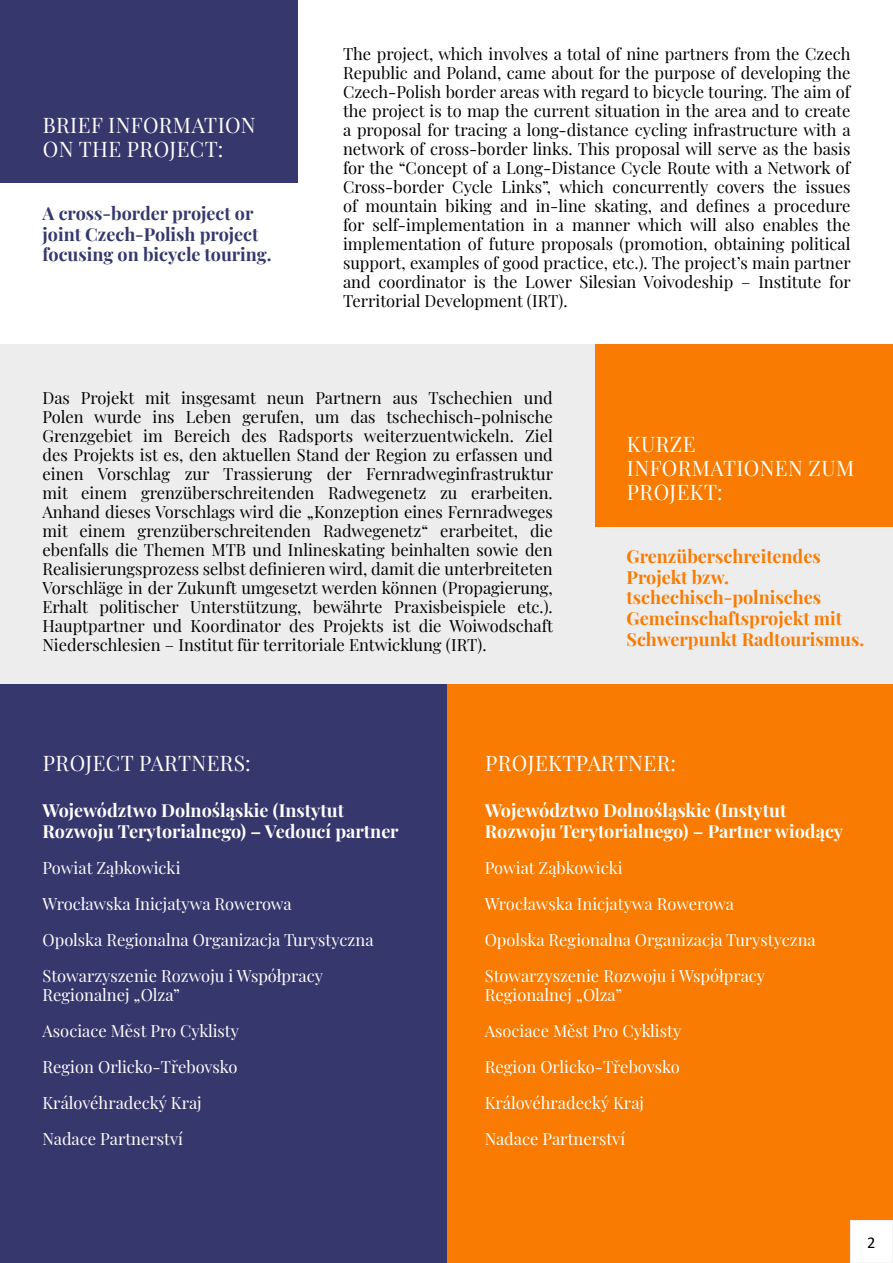
<style>
.page{position:relative;width:893px;height:1263px;background:#fff}
.page>*{position:absolute;margin:0;border:0;box-sizing:border-box;transform-origin:0 0}
.t1{font:21px/24.2px "Playfair Display";letter-spacing:.02em;color:#fff}
.t2{font:700 18px/20.7px "Playfair Display";color:#fff}
.t3{font:700 18px/20.7px "Playfair Display";color:#f97b02}
.t4{font:700 18px/20.7px "Playfair Display";color:#36376d}
.t5{font:16.5px/19px "Playfair Display";color:#000;text-align:justify}
.t6{font:16.5px/36px "Playfair Display";color:#fff}
.t7{font:16.5px "Calibri";color:#000}
</style>
<div class="page">
<div style="left:0;top:344px;width:893px;height:341px;background:#ededed"></div>
<div style="left:446px;top:685px;width:447px;height:578px;background:#f97b02"></div>
<div style="left:0;top:685px;width:446px;height:578px;background:#36376d"></div>
<div style="left:0;top:0;width:298px;height:183px;background:#36376d"></div>
<div style="left:595px;top:344px;width:298px;height:183px;background:#f97b02"></div>
<div style="left:850px;top:1220px;width:43px;height:43px;background:#fff"></div>
<div style="left:850px;top:1220px;width:43px;height:43px;border:1px solid #ededed"></div>
<p class="t1" style="left:43px;top:111px;width:214px">BRIEF INFORMATION<br>ON THE PROJECT:</p>
<p class="t4" style="left:43px;top:201px;width:231px">A cross-border project or joint Czech-Polish project focusing on bicycle touring.</p>
<p class="t5" style="left:343px;top:43px;width:509px">The project, which involves a total of nine partners from the Czech Republic and Poland, came about for the purpose of developing the Czech-Polish border areas with regard to bicycle touring. The aim of the project is to map the current situation in the area and to create a proposal for tracing a long-distance cycling infrastructure with a network of cross-border links. This proposal will serve as the basis for the “Concept of a Long-Distance Cycle Route with a Network of Cross-border Cycle Links”, which concurrently covers the issues of mountain biking and in-line skating, and defines a procedure for self-implementation in a manner which will also enables the implementation of future proposals (promotion, obtaining political support, examples of good practice, etc.). The project’s main partner and coordinator is the Lower Silesian Voivodeship – Institute for Territorial Development (IRT).</p>
<p class="t5" style="left:43px;top:387px;width:512px">Das Projekt mit insgesamt neun Partnern aus Tschechien und Polen wurde ins Leben gerufen, um das tschechisch-polnische Grenzgebiet im Bereich des Radsports weiterzuentwickeln. Ziel des Projekts ist es, den aktuellen Stand der Region zu erfassen und einen Vorschlag zur Trassierung der Fernradweginfrastruktur mit einem grenzüberschreitenden Radwegenetz zu erarbeiten.<br>Anhand dieses Vorschlags wird die „Konzeption eines Fernradweges mit einem grenzüberschreitenden Radwegenetz“ erarbeitet, die ebenfalls die Themen MTB und Inlineskating beinhalten sowie den Realisierungsprozess selbst definieren wird, damit die unterbreiteten Vorschläge in der Zukunft umgesetzt werden können (Propagierung, Erhalt politischer Unterstützung, bewährte Praxisbeispiele etc.).<br>Hauptpartner und Koordinator des Projekts ist die Woiwodschaft Niederschlesien – Institut für territoriale Entwicklung (IRT).</p>
<p class="t1" style="left:627px;top:430px;width:229px">KURZE<br>INFORMATIONEN ZUM<br>PROJEKT:</p>
<p class="t3" style="left:626px;top:544px;width:239px">Grenzüberschreitendes<br>Projekt bzw. tschechisch-polnisches<br>Gemeinschaftsprojekt mit<br>Schwerpunkt Radtourismus.</p>
<p class="t1" style="left:43px;top:749px;width:209px">PROJECT PARTNERS:</p>
<p class="t2" style="left:43px;top:799px;width:358px">Województwo Dolnośląskie (Instytut<br>Rozwoju Terytorialnego) – Vedoucí partner</p>
<p class="t6" style="left:43px;top:848px;width:333px">Powiat Ząbkowicki<br>Wrocławska Inicjatywa Rowerowa<br>Opolska Regionalna Organizacja Turystyczna Stowarzyszenie Rozwoju i Współpracy</p>
<p class="t6" style="left:43px;top:975px;width:198px">Regionalnej „Olza”<br>Asociace Měst Pro Cyklisty<br>Region Orlicko-Třebovsko<br>Královéhradecký Kraj<br>Nadace Partnerství</p>
<p class="t1" style="left:485px;top:749px;width:192px">PROJEKTPARTNER:</p>
<p class="t2" style="left:485px;top:799px;width:360px">Województwo Dolnośląskie (Instytut<br>Rozwoju Terytorialnego) – Partner wiodący</p>
<p class="t6" style="left:485px;top:848px;width:333px">Powiat Ząbkowicki<br>Wrocławska Inicjatywa Rowerowa<br>Opolska Regionalna Organizacja Turystyczna Stowarzyszenie Rozwoju i Współpracy</p>
<p class="t6" style="left:485px;top:975px;width:198px">Regionalnej „Olza”<br>Asociace Měst Pro Cyklisty<br>Region Orlicko-Třebovsko<br>Královéhradecký Kraj<br>Nadace Partnerství</p>
<p class="t7" style="left:867px;top:1230px;width:10px">2</p>
</div>
